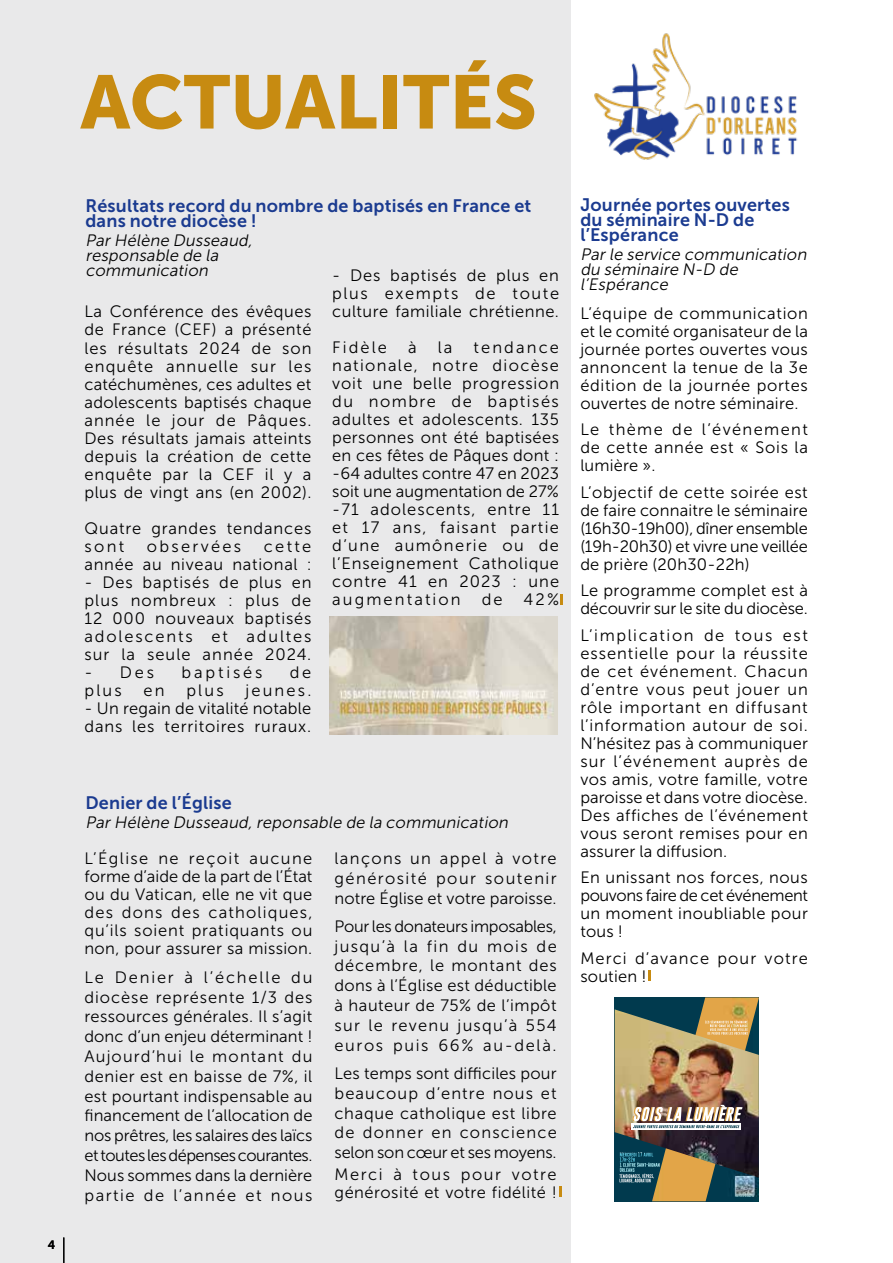
<style>
.page{position:relative;width:893px;height:1263px;background:#fff}
.page>*{position:absolute;margin:0;border:0;box-sizing:border-box;transform-origin:0 0}
.t1{font:75px "Museo Sans 900";color:#c78b11}
.t2{font:18px/15px "Museo Sans 700";letter-spacing:.01em;color:#1b3b90}
.t3{font:16.5px/18px "Museo Sans 300";letter-spacing:.04em;color:#000;text-align:justify}
.t4{font:16.5px/19.8px "Museo Sans 300";letter-spacing:.035em;color:#020203;text-align:justify}
.t5{font:italic 16.5px/15px "Museo Sans 300";color:#000}
.t6{font:16.5px/18px "Museo Sans 300";letter-spacing:-.01em;color:#000}
.t7{font:16.5px/18px "Museo Sans 300";letter-spacing:.07em;color:#000}
.t8{font:16.5px "Museo Sans 300";letter-spacing:.14em;color:#000}
.t9{font:16.5px "Museo Sans 300";letter-spacing:.17em;color:#000}
.t10{font:12px "Museo Sans 700";color:#000}
</style>
<div class="page">
<div style="left:0;top:0;width:570px;height:1263px;background:#e9e9ea"></div>
<img style="left:594px;top:33px;width:204px;height:127px">
<svg style="left:63px;top:1237px;width:1px;height:26px"></svg>
<svg style="left:560px;top:594px;width:3px;height:11px"></svg>
<svg style="left:648px;top:970px;width:3px;height:11px"></svg>
<img style="left:615px;top:997px;width:37px;height:204px">
<img style="left:652px;top:997px;width:107px;height:204px">
<img style="left:615px;top:1009px;width:144px;height:169px">
<img style="left:632px;top:1123px;width:108px;height:6px">
<svg style="left:559px;top:1186px;width:2px;height:11px"></svg>
<img style="left:330px;top:617px;width:228px;height:118px">
<h1 class="t1" style="left:80px;top:60px;width:458px">ACTUALITÉS</h1>
<p class="t10" style="left:48px;top:1238px;width:9px">4</p>
<p class="t2" style="left:85px;top:198px;width:447px">Résultats record du nombre de baptisés en France et dans notre diocèse !</p>
<p class="t5" style="left:85px;top:233px;width:171px">Par Hélène Dusseaud, responsable de la communication</p>
<p class="t3" style="left:85px;top:303px;width:229px">La Conférence des évêques de France (CEF) a présenté les résultats 2024 de son enquête annuelle sur les catéchumènes, ces adultes et adolescents baptisés chaque année le jour de Pâques.<br>Des résultats jamais atteints depuis la création de cette enquête par la CEF il y a plus de vingt ans (en 2002).</p>
<p class="t3" style="left:85px;top:519px;width:228px">Quatre grandes tendances sont</p>
<p class="t3" style="left:332px;top:266px;width:228px">- Des baptisés de plus en plus exempts de toute culture familiale chrétienne.</p>
<p class="t3" style="left:332px;top:338px;width:56px">Fidèle</p>
<p class="t3" style="left:408px;top:338px;width:10px">à</p>
<p class="t3" style="left:438px;top:338px;width:16px">la</p>
<p class="t3" style="left:332px;top:338px;width:228px;text-indent:141px">tendance nationale, notre diocèse voit une belle progression du nombre de baptisés adultes et adolescents. 135 personnes ont été baptisées en ces fêtes de Pâques dont : -64 adultes contre 47 en 2023 soit une augmentation de 27% -71 adolescents, entre 11 et 17 ans, faisant partie d’une aumônerie ou de l’Enseignement Catholique contre 41 en 2023 : une augmentation</p>
<p class="t8" style="left:147px;top:537px;width:96px">observées</p>
<p class="t3" style="left:85px;top:537px;width:229px;text-align:right">cette<br>année au niveau national :</p>
<p class="t3" style="left:85px;top:573px;width:229px">- Des baptisés de plus en plus nombreux : plus de 12 000 nouveaux baptisés adolescents et adultes sur la seule année 2024.</p>
<p class="t3" style="left:85px;top:663px;width:71px">- Des</p>
<p class="t9" style="left:182px;top:663px;width:82px">baptisés</p>
<p class="t3" style="left:290px;top:663px;width:23px">de</p>
<p class="t3" style="left:85px;top:681px;width:39px">plus</p>
<p class="t3" style="left:144px;top:681px;width:23px">en</p>
<p class="t3" style="left:186px;top:681px;width:39px">plus</p>
<p class="t3" style="left:245px;top:681px;width:68px">jeunes.</p>
<p class="t3" style="left:85px;top:699px;width:228px">- Un regain de vitalité notable dans les territoires ruraux.</p>
<p class="t3" style="left:482px;top:590px;width:22px">de</p>
<p class="t3" style="left:524px;top:590px;width:37px">42%</p>
<p class="t2" style="left:85px;top:795px;width:148px">Denier de l’Église</p>
<p class="t5" style="left:85px;top:815px;width:427px">Par Hélène Dusseaud,reponsable de la communication</p>
<p class="t4" style="left:85px;top:850px;width:229px;line-height:18px">L’Église ne reçoit aucune forme d’aide de la part de l’État ou du Vatican, elle ne vit que des dons des catholiques, qu’ils soient pratiquants ou non, pour assurer sa mission.</p>
<p class="t4" style="left:85px;top:967px;width:230px">Le Denier à l’échelle du diocèse représente 1/3 des ressources générales. Il s’agit donc d’un enjeu déterminant !<br>Aujourd’hui le montant du denier est en baisse de 7%, il est pourtant indispensable au financement de l’allocation de nos prêtres, les salaires des laïcs et toutes les dépenses courantes.<br>Nous sommes dans la dernière partie de l’année et nous</p>
<p class="t4" style="left:335px;top:848px;width:224px">lançons un appel à votre générosité pour soutenir notre Église et votre paroisse.</p>
<p class="t4" style="left:335px;top:916px;width:224px">Pour les donateurs imposables, jusqu’à la fin du mois de décembre, le montant des dons à l’Église est déductible à hauteur de 75% de l’impôt sur le revenu jusqu’à 554 euros puis 66% au-delà.</p>
<p class="t4" style="left:335px;top:1063px;width:224px">Les temps sont difficiles pour beaucoup d’entre nous et chaque catholique est libre de donner en conscience selon son cœur et ses moyens.</p>
<p class="t4" style="left:335px;top:1166px;width:224px;line-height:18px">Merci à tous pour votre générosité et votre fidélité !</p>
<p class="t2" style="left:580px;top:197px;width:211px">Journée portes ouvertes du séminaire N-D de l’Espérance</p>
<p class="t5" style="left:580px;top:247px;width:231px">Par le service communication du séminaire N-D de l’Espérance</p>
<p class="t3" style="left:580px;top:304px;width:229px">L’équipe de communication et le comité organisateur de la journée portes ouvertes vous annoncent la tenue de la 3e édition de la journée portes ouvertes de notre séminaire.</p>
<p class="t3" style="left:580px;top:420px;width:229px">Le thème de l’événement de cette année est « Sois la lumière ».</p>
<p class="t3" style="left:580px;top:483px;width:229px">L’objectif de cette soirée est de faire connaitre le séminaire (16h30-19h00), dîner ensemble (19h-20h30) et vivre une veillée de prière (20h30-22h)</p>
<p class="t6" style="left:580px;top:581px;width:229px">Le programme complet est à découvrir sur le site du diocèse.</p>
<p class="t3" style="left:580px;top:626px;width:229px">L’implication de tous est essentielle pour la réussite de cet événement. Chacun d’entre vous peut jouer un rôle important en diffusant l’information autour de soi.<br>N’hésitez pas à communiquer sur l’événement auprès de vos amis, votre famille, votre paroisse et dans votre diocèse.<br>Des affiches de l’événement vous seront remises pour en assurer la diffusion.</p>
<p class="t3" style="left:580px;top:868px;width:229px">En unissant nos forces, nous pouvons faire de cet événement un moment inoubliable pour tous !</p>
<p class="t7" style="left:580px;top:949px;width:229px">Merci d’avance pour votre soutien !</p>
</div>
